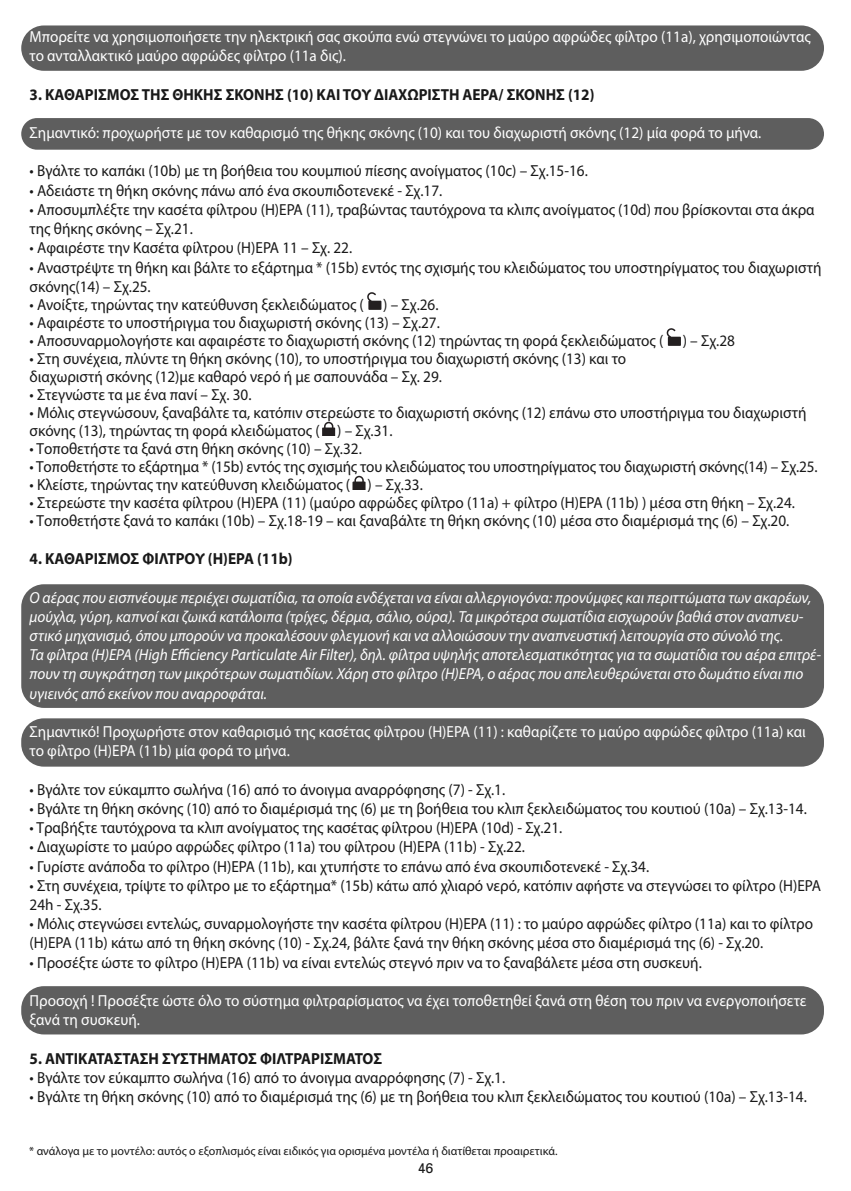
<style>
.page{position:relative;width:851px;height:1191px;background:#fff}
.page>*{position:absolute;margin:0;border:0;box-sizing:border-box;transform-origin:0 0}
.t1{font:16px/19.2px "Myriad Pro";color:#191919;scale:.95 1}
.t2{font:italic 16px/19.2px "Myriad Pro";color:#fff;scale:.95 1}
.t3{font:16px/19.2px "Myriad Pro";color:#fff;scale:.95 1}
.t4{font:700 16px "Myriad Pro";color:#191919;scale:.95 1}
.t5{font:14px "Univers";color:#191919}
.t6{font:12px "Myriad Pro";color:#191919}
</style>
<div class="page">
<div style="left:21px;top:118px;width:802px;height:32px;background:#5e5e5e;border-radius:16px"></div>
<div style="left:21px;top:25px;width:802px;height:46px;background:#5e5e5e;border-radius:23px"></div>
<div style="left:21px;top:718px;width:802px;height:48px;background:#5e5e5e;border-radius:23px"></div>
<div style="left:21px;top:986px;width:802px;height:48px;background:#5e5e5e;border-radius:23px"></div>
<div style="left:21px;top:584px;width:802px;height:124px;background:#5e5e5e;border-radius:23px"></div>
<svg style="left:367px;top:292px;width:14px;height:18px"></svg>
<svg style="left:666px;top:328px;width:14px;height:18px"></svg>
<svg style="left:322px;top:422px;width:13px;height:14px"></svg>
<svg style="left:352px;top:476px;width:13px;height:14px"></svg>
<p class="t3" style="left:30px;top:28px;width:823px">Μπορείτε να χρησιμοποιήσετε την ηλεκτρική σας σκούπα ενώ στεγνώνει το μαύρο αφρώδες φίλτρο (11a), χρησιμοποιώντας το ανταλλακτικό μαύρο αφρώδες φίλτρο (11a δις).</p>
<p class="t4" style="left:30px;top:88px;width:596px">3. ΚΑΘΑΡΙΣΜΟΣ ΤΗΣ ΘΗΚΗΣ ΣΚΟΝΗΣ (10) ΚΑΙ ΤΟΥ ΔΙΑΧΩΡΙΣΤΗ ΑΕΡΑ/ ΣΚΟΝΗΣ (12)</p>
<p class="t3" style="left:30px;top:124px;width:771px">Σημαντικό: προχωρήστε με τον καθαρισμό της θήκης σκόνης (10) και του διαχωριστή σκόνης (12) μία φορά το μήνα.</p>
<p class="t1" style="left:30px;top:163px;width:589px">• Βγάλτε το καπάκι (10b) με τη βοήθεια του κουμπιού πίεσης ανοίγματος (10c) – Σχ.15-16.</p>
<p class="t1" style="left:30px;top:182px;width:436px">• Αδειάστε τη θήκη σκόνης πάνω από ένα σκουπιδοτενεκέ - Σχ.17.</p>
<p class="t1" style="left:30px;top:201px;width:827px">• Αποσυμπλέξτε την κασέτα φίλτρου (H)EPA (11), τραβώντας ταυτόχρονα τα κλιπς ανοίγματος (10d) που βρίσκονται στα άκρα της θήκης σκόνης – Σχ.21.</p>
<p class="t1" style="left:30px;top:240px;width:341px">• Αφαιρέστε την Κασέτα φίλτρου (H)EPA 11 – Σχ. 22.</p>
<p class="t1" style="left:30px;top:259px;width:835px">• Αναστρέψτε τη θήκη και βάλτε το εξάρτημα * (15b) εντός της σχισμής του κλειδώματος του υποστηρίγματος του διαχωριστή σκόνης(14) – Σχ.25.</p>
<p class="t1" style="left:30px;top:296px;width:432px">• Ανοίξτε, τηρώντας την κατεύθυνση ξεκλειδώματος ( ) – Σχ.26.</p>
<p class="t1" style="left:30px;top:314px;width:433px">• Αφαιρέστε το υποστήριγμα του διαχωριστή σκόνης (13) – Σχ.27.</p>
<p class="t1" style="left:30px;top:332px;width:743px">• Αποσυναρμολογήστε και αφαιρέστε το διαχωριστή σκόνης (12) τηρώντας τη φορά ξεκλειδώματος ( ) – Σχ.28</p>
<p class="t1" style="left:30px;top:351px;width:629px;line-height:18px">• Στη συνέχεια, πλύντε τη θήκη σκόνης (10), το υποστήριγμα του διαχωριστή σκόνης (13) και το διαχωριστή σκόνης (12)με καθαρό νερό ή με σαπουνάδα – Σχ. 29.</p>
<p class="t1" style="left:30px;top:386px;width:235px">• Στεγνώστε τα με ένα πανί – Σχ. 30.</p>
<p class="t1" style="left:30px;top:405px;width:819px;line-height:18px">• Μόλις στεγνώσουν, ξαναβάλτε τα, κατόπιν στερεώστε το διαχωριστή σκόνης (12) επάνω στο υποστήριγμα του διαχωριστή σκόνης (13), τηρώντας τη φορά κλειδώματος ( ) – Σχ.31.</p>
<p class="t1" style="left:30px;top:440px;width:351px">• Τοποθετήστε τα ξανά στη θήκη σκόνης (10) – Σχ.32.</p>
<p class="t1" style="left:30px;top:458px;width:830px">• Τοποθετήστε το εξάρτημα * (15b) εντός της σχισμής του κλειδώματος του υποστηρίγματος του διαχωριστή σκόνης(14) – Σχ.25.</p>
<p class="t1" style="left:30px;top:476px;width:415px">• Κλείστε, τηρώντας την κατεύθυνση κλειδώματος ( ) – Σχ.33.</p>
<p class="t1" style="left:30px;top:494px;width:807px">• Στερεώστε την κασέτα φίλτρου (H)EPA (11) (μαύρο αφρώδες φίλτρο (11a) + φίλτρο (H)EPA (11b) ) μέσα στη θήκη – Σχ.24.</p>
<p class="t1" style="left:30px;top:512px;width:801px">• Τοποθετήστε ξανά το καπάκι (10b) – Σχ.18-19 – και ξαναβάλτε τη θήκη σκόνης (10) μέσα στο διαμέρισμά της (6) – Σχ.20.</p>
<p class="t4" style="left:30px;top:553px;width:278px">4. ΚΑΘΑΡΙΣΜΟΣ ΦΙΛΤΡΟΥ (H)EPA (11b)</p>
<p class="t2" style="left:30px;top:589px;width:834px">Ο αέρας που εισπνέουμε περιέχει σωματίδια, τα οποία ενδέχεται να είναι αλλεργιογόνα: προνύμφες και περιττώματα των ακαρέων, μούχλα, γύρη, καπνοί και ζωικά κατάλοιπα (τρίχες, δέρμα, σάλιο, ούρα). Τα μικρότερα σωματίδια εισχωρούν βαθιά στον αναπνευ&shy;στικό μηχανισμό, όπου μπορούν να προκαλέσουν φλεγμονή και να αλλοιώσουν την αναπνευστική λειτουργία στο σύνολό της.<br>Τα φίλτρα (H)EPA (High Efficiency Particulate Air Filter), δηλ. φίλτρα υψηλής αποτελεσματικότητας για τα σωματίδια του αέρα επιτρέ&shy;πουν τη συγκράτηση των μικρότερων σωματιδίων. Χάρη στο φίλτρο (H)EPA, ο αέρας που απελευθερώνεται στο δωμάτιο είναι πιο υγιεινός από εκείνον που αναρροφάται.</p>
<p class="t3" style="left:30px;top:723px;width:818px">Σημαντικό! Προχωρήστε στον καθαρισμό της κασέτας φίλτρου (H)EPA (11) : καθαρίζετε το μαύρο αφρώδες φίλτρο (11a) και το φίλτρο (H)EPA (11b) μία φορά το μήνα.</p>
<p class="t1" style="left:30px;top:781px;width:502px">• Βγάλτε τον εύκαμπτο σωλήνα (16) από το άνοιγμα αναρρόφησης (7) - Σχ.1.</p>
<p class="t1" style="left:30px;top:800px;width:819px">• Βγάλτε τη θήκη σκόνης (10) από το διαμέρισμά της (6) με τη βοήθεια του κλιπ ξεκλειδώματος του κουτιού (10a) – Σχ.13-14.</p>
<p class="t1" style="left:30px;top:819px;width:562px">• Τραβήξτε ταυτόχρονα τα κλιπ ανοίγματος της κασέτας φίλτρου (H)EPA (10d) - Σχ.21.</p>
<p class="t1" style="left:30px;top:838px;width:523px">• Διαχωρίστε το μαύρο αφρώδες φίλτρο (11a) του φίλτρου (H)EPA (11b) - Σχ.22.</p>
<p class="t1" style="left:30px;top:858px;width:653px">• Γυρίστε ανάποδα το φίλτρο (H)EPA (11b), και χτυπήστε το επάνω από ένα σκουπιδοτενεκέ - Σχ.34.</p>
<p class="t1" style="left:30px;top:877px;width:834px">• Στη συνέχεια, τρίψτε το φίλτρο με το εξάρτημα* (15b) κάτω από χλιαρό νερό, κατόπιν αφήστε να στεγνώσει το φίλτρο (H)EPA<br>24h - Σχ.35.</p>
<p class="t1" style="left:30px;top:915px;width:826px">• Μόλις στεγνώσει εντελώς, συναρμολογήστε την κασέτα φίλτρου (H)EPA (11) : το μαύρο αφρώδες φίλτρο (11a) και το φίλτρο (H)EPA (11b) κάτω από τη θήκη σκόνης (10) - Σχ.24, βάλτε ξανά την θήκη σκόνης μέσα στο διαμέρισμά της (6) - Σχ.20.</p>
<p class="t1" style="left:30px;top:954px;width:709px">• Προσέξτε ώστε το φίλτρο (H)EPA (11b) να είναι εντελώς στεγνό πριν να το ξαναβάλετε μέσα στη συσκευή.</p>
<p class="t3" style="left:30px;top:992px;width:819px">Προσοχή ! Προσέξτε ώστε όλο το σύστημα φιλτραρίσματος να έχει τοποθετηθεί ξανά στη θέση του πριν να ενεργοποιήσετε ξανά τη συσκευή.</p>
<p class="t4" style="left:30px;top:1052px;width:373px">5. ΑΝΤΙΚΑΤΑΣΤΑΣΗ ΣΥΣΤΗΜΑΤΟΣ ΦΙΛΤΡΑΡΙΣΜΑΤΟΣ</p>
<p class="t1" style="left:30px;top:1069px;width:502px">• Βγάλτε τον εύκαμπτο σωλήνα (16) από το άνοιγμα αναρρόφησης (7) - Σχ.1.</p>
<p class="t1" style="left:30px;top:1088px;width:819px">• Βγάλτε τη θήκη σκόνης (10) από το διαμέρισμά της (6) με τη βοήθεια του κλιπ ξεκλειδώματος του κουτιού (10a) – Σχ.13-14.</p>
<p class="t6" style="left:29px;top:1146px;width:530px">* ανάλογα με το μοντέλο: αυτός ο εξοπλισμός είναι ειδικός για ορισμένα μοντέλα ή διατίθεται προαιρετικά.</p>
<p class="t5" style="left:417px;top:1162px;width:17px">46</p>
</div>
